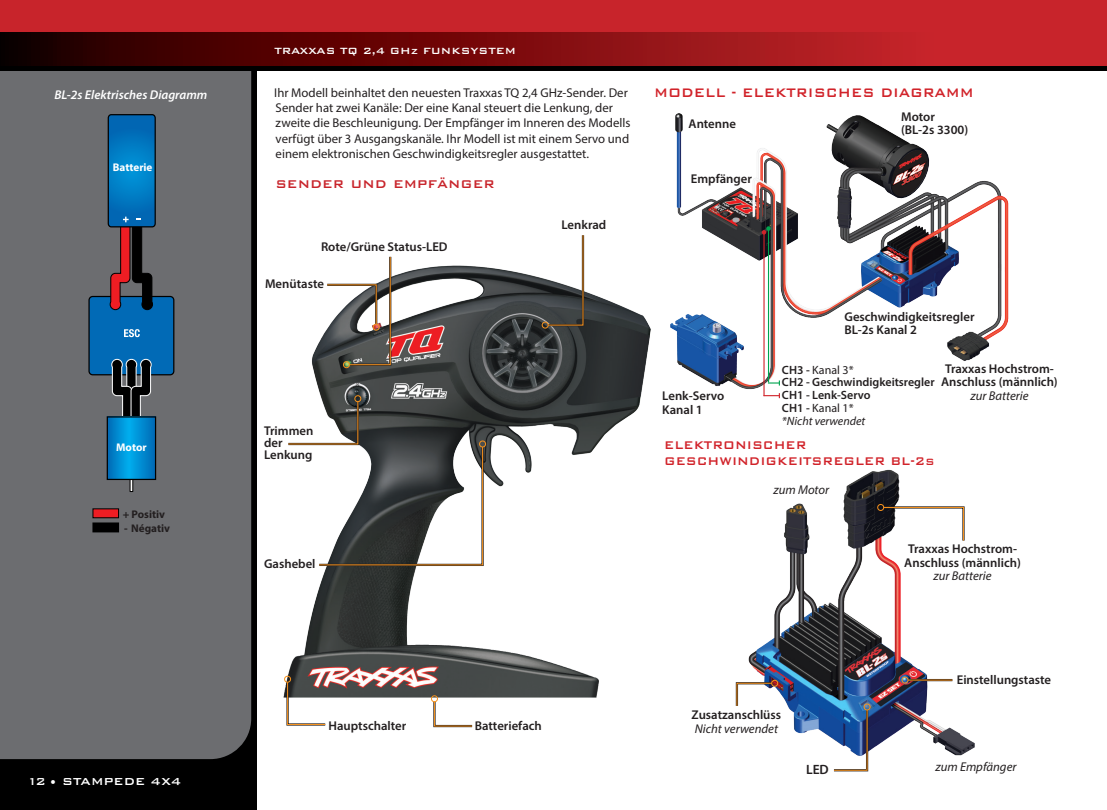
<style>
.page{position:relative;width:1107px;height:810px;background:#fff}
.page>*{position:absolute;margin:0;border:0;box-sizing:border-box;transform-origin:0 0}
.t1{font:500 16.5px "Bank Gothic BT";color:#d1232a;scale:.91 1}
.t2{font:500 15px "Bank Gothic BT";color:#c8242b;scale:.95 1}
.t3{font:500 14.85px "Bank Gothic BT";color:#d1232a;scale:.91 1}
.t4{font:500 13.5px "Bank Gothic BT";color:#fff}
.t5{font:600 13.5px "Myriad Pro";color:#231f20}
.t6{font:12.75px/15.3px "Myriad Pro";color:#231f20}
.t7{font:600 12.75px/12px "Myriad Pro";color:#231f20}
.t8{font:italic 12.75px "Myriad Pro";color:#231f20}
.t9{font:italic 600 12.75px "Myriad Pro";color:#fff}
.t10{font:600 12px/12.8px "Myriad Pro";color:#231f20}
.t11{font:500 12px "Bank Gothic BT";color:#fff}
.t12{font:italic 12px "Myriad Pro";color:#231f20}
.t13{font:700 11.1px "Myriad Pro";color:#231f20}
.t14{font:700 11.1px "Myriad Pro";color:#fff}
.s1{font-weight:400}
</style>
<div class="page">
<div style="left:0;top:13px;width:256px;height:797px;background:#000"></div>
<div style="left:0;top:71px;width:251px;height:688px;background:#6c6d70"></div>
<div style="left:0;top:0;width:1107px;height:70px;background:#000"></div>
<div style="left:0;top:0;width:1107px;height:51px;background:#c8242b"></div>
<svg style="left:0;top:32px;width:1107px;height:34px;background:#7f0f12"></svg>
<img style="left:283px;top:265px;width:359px;height:436px">
<div style="left:343px;top:361px;width:7px;height:7px;border:1px solid #f7931d;border-radius:50%"></div>
<svg style="left:325px;top:256px;width:67px;height:111px"></svg>
<div style="left:373px;top:324px;width:7px;height:7px;border:1px solid #f7931d;border-radius:50%"></div>
<div style="left:354px;top:395px;width:7px;height:7px;border:1px solid #f7931d;border-radius:50%"></div>
<svg style="left:432px;top:699px;width:42px;height:29px"></svg>
<div style="left:431px;top:695px;width:7px;height:7px;border:1px solid #f7931d;border-radius:50%"></div>
<svg style="left:285px;top:680px;width:42px;height:46px"></svg>
<div style="left:284px;top:676px;width:7px;height:7px;border:1px solid #f7931d;border-radius:50%"></div>
<svg style="left:286px;top:399px;width:199px;height:168px"></svg>
<div style="left:479px;top:441px;width:7px;height:6px;border:1px solid #f7931d;border-radius:50%"></div>
<svg style="left:546px;top:235px;width:39px;height:92px"></svg>
<div style="left:542px;top:322px;width:7px;height:6px;border:1px solid #f7931d;border-radius:50%"></div>
<img style="left:748px;top:469px;width:227px;height:287px">
<img style="left:632px;top:113px;width:377px;height:277px">
<hr style="left:768px;top:229px;width:1px;height:153px;background:#00a54f">
<svg style="left:768px;top:380px;width:12px;height:6px"></svg>
<hr style="left:763px;top:232px;width:2px;height:164px;background:#d1232a">
<svg style="left:762px;top:226px;width:9px;height:9px"></svg>
<svg style="left:764px;top:393px;width:16px;height:5px"></svg>
<svg style="left:881px;top:505px;width:85px;height:38px"></svg>
<svg style="left:735px;top:681px;width:39px;height:27px"></svg>
<div style="left:877px;top:504px;width:7px;height:7px;border:1px solid #f7931d;border-radius:50%"></div>
<div style="left:771px;top:680px;width:7px;height:7px;border:1px solid #f7931d;border-radius:50%"></div>
<svg style="left:832px;top:704px;width:38px;height:68px"></svg>
<hr style="left:908px;top:679px;width:44px;height:2px;background:#231f20">
<hr style="left:908px;top:680px;width:44px;height:1px;background:#f7931d">
<svg style="left:902px;top:677px;width:6px;height:6px"></svg>
<div style="left:93px;top:509px;width:26px;height:9px;background:#ee1d23"></div>
<div style="left:93px;top:508px;width:26px;height:10px;border:1px solid #000"></div>
<div style="left:93px;top:523px;width:26px;height:9px;background:#000"></div>
<div style="left:89px;top:297px;width:85px;height:78px;background:#016ab6;border-radius:4px"></div>
<div style="left:88px;top:296px;width:86px;height:79px;border:1px solid #000;border-radius:4px"></div>
<div style="left:108px;top:114px;width:48px;height:113px;border:1px solid #000;border-radius:3px"></div>
<svg style="left:108px;top:115px;width:47px;height:196px;background:#275b87"></svg>
<svg style="left:111px;top:358px;width:41px;height:58px"></svg>
<div style="left:130px;top:476px;width:3px;height:16px;border:1px solid #000"></div>
<svg style="left:109px;top:418px;width:45px;height:60px;background:#008dd2"></svg>
<div style="left:107px;top:416px;width:49px;height:64px;border:1px solid #000"></div>
<svg style="left:124px;top:329px;width:16px;height:8px"></svg>
<p class="t9" style="left:54px;top:86px;width:155px">BL-2s Elektrisches Diagramm</p>
<p class="t14" style="left:113px;top:160px;width:41px">Batterie</p>
<p class="t14" style="left:116px;top:440px;width:32px">Motor</p>
<p class="t13" style="left:123px;top:507px;width:44px">+ Positiv</p>
<p class="t13" style="left:124px;top:521px;width:47px">- Négativ</p>
<p class="t4" style="left:27px;top:774px;width:156px">12 • STAMPEDE 4X4</p>
<p class="t11" style="left:274px;top:44px;width:243px">TRAXXAS TQ 2,4 GHz FUNKSYSTEM</p>
<p class="t6" style="left:274px;top:84px;width:358px">Ihr Modell beinhaltet den neuesten Traxxas TQ 2,4 GHz-Sender. Der Sender hat zwei Kanäle: Der eine Kanal steuert die Lenkung, der zweite die Beschleunigung. Der Empfänger im Inneren des Modells verfügt über 3 Ausgangskanäle. Ihr Modell ist mit einem Servo und einem elektronischen Geschwindigkeitsregler ausgestattet.</p>
<p class="t2" style="left:275px;top:176px;width:232px">SENDER UND EMPFÄNGER</p>
<p class="t7" style="left:321px;top:240px;width:128px">Rote/Grüne Status-LED</p>
<p class="t7" style="left:265px;top:278px;width:60px">Menütaste</p>
<p class="t7" style="left:264px;top:424px;width:51px">Trimmen der<br>Lenkung</p>
<p class="t7" style="left:264px;top:557px;width:53px">Gashebel</p>
<p class="t7" style="left:561px;top:218px;width:46px">Lenkrad</p>
<p class="t1" style="left:654px;top:83px;width:353px">MODELL - ELEKTRISCHES DIAGRAMM</p>
<p class="t7" style="left:689px;top:117px;width:49px">Antenne</p>
<p class="t7" style="left:691px;top:172px;width:63px">Empfänger</p>
<p class="t7" style="left:901px;top:110px;width:35px">Motor</p>
<p class="t7" style="left:901px;top:123px;width:69px">(BL-2s 3300)</p>
<p class="t7" style="left:662px;top:390px;width:64px">Lenk-Servo</p>
<p class="t7" style="left:662px;top:403px;width:42px">Kanal 1</p>
<p class="t7" style="left:844px;top:309px;width:132px;line-height:13.5px">Geschwindigkeitsregler<br>BL-2s Kanal 2</p>
<p class="t7" style="left:945px;top:362px;width:110px">Traxxas Hochstrom-</p>
<p class="t7" style="left:941px;top:376px;width:118px">Anschluss (männlich)</p>
<p class="t8" style="left:970px;top:388px;width:60px">zur Batterie</p>
<p class="t10" style="left:782px;top:363px;width:154px">CH3 - <span class="s1">Kanal 3*<br></span>CH2 - Geschwindigkeitsregler<br>CH1 - Lenk-Servo<br>CH1 - <span class="s1">Kanal 1*</span></p>
<p class="t12" style="left:782px;top:413px;width:85px">*Nicht verwendet</p>
<p class="t3" style="left:664px;top:437px;width:158px">ELEKTRONISCHER</p>
<p class="t3" style="left:664px;top:454px;width:298px">GESCHWINDIGKEITSREGLER BL-2s</p>
<p class="t8" style="left:773px;top:482px;width:57px">zum Motor</p>
<p class="t7" style="left:908px;top:543px;width:110px">Traxxas Hochstrom-</p>
<p class="t7" style="left:904px;top:556px;width:118px">Anschluss (männlich)</p>
<p class="t8" style="left:934px;top:568px;width:60px">zur Batterie</p>
<p class="t7" style="left:329px;top:719px;width:79px">Hauptschalter</p>
<p class="t7" style="left:475px;top:719px;width:69px">Batteriefach</p>
<p class="t7" style="left:692px;top:709px;width:91px">Zusatzanschlüss</p>
<p class="t8" style="left:695px;top:721px;width:85px">Nicht verwendet</p>
<p class="t5" style="left:806px;top:761px;width:24px">LED</p>
<p class="t7" style="left:957px;top:673px;width:96px">Einstellungstaste</p>
<p class="t8" style="left:935px;top:759px;width:83px">zum Empfänger</p>
</div>
